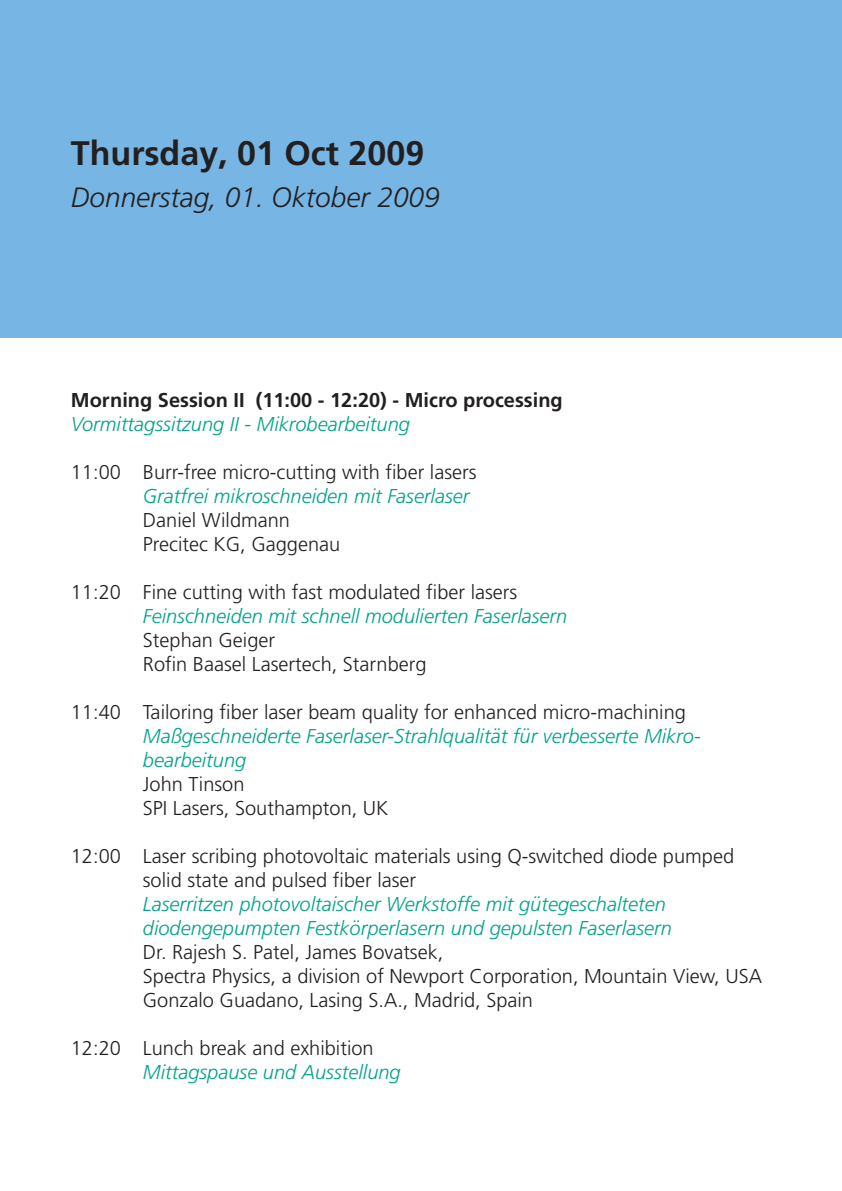
<style>
.page{position:relative;width:842px;height:1191px;background:#fff}
.page>*{position:absolute;margin:0;border:0;box-sizing:border-box;transform-origin:0 0}
.t1{font:700 34px "Frutiger LT Com";color:#231f20}
.t2{font:italic 300 28px "Frutiger LT Com";color:#231f20}
.t3{font:300 20px/24px "Frutiger LT Com";color:#231f20}
.t4{font:italic 300 20px/24px "Frutiger LT Com";color:#00a38a}
.t5{font:700 20px "Frutiger LT Com";color:#231f20}
</style>
<div class="page">
<div style="left:0;top:0;width:842px;height:337px;background:#77b6e4"></div>
<h1 class="t1" style="left:71px;top:133px;width:355px">Thursday, 01 Oct 2009</h1>
<h2 class="t2" style="left:71px;top:181px;width:370px">Donnerstag, 01. Oktober 2009</h2>
<p class="t5" style="left:71px;top:388px;width:493px">Morning Session II (11:00 - 12:20) - Micro processing</p>
<p class="t4" style="left:71px;top:412px;width:341px">Vormittagssitzung II - Mikrobearbeitung</p>
<p class="t3" style="left:71px;top:460px;width:407px">11:00 Burr-free micro-cutting with fiber lasers</p>
<p class="t4" style="left:143px;top:484px;width:328px">Gratfrei mikroschneiden mit Faserlaser</p>
<p class="t3" style="left:143px;top:508px;width:199px">Daniel Wildmann<br>Precitec KG, Gaggenau</p>
<p class="t3" style="left:71px;top:580px;width:448px">11:20 Fine cutting with fast modulated fiber lasers</p>
<p class="t4" style="left:143px;top:604px;width:426px">Feinschneiden mit schnell modulierten Faserlasern</p>
<p class="t3" style="left:143px;top:628px;width:285px">Stephan Geiger<br>Rofin Baasel Lasertech, Starnberg</p>
<p class="t3" style="left:71px;top:700px;width:616px">11:40 Tailoring fiber laser beam quality for enhanced micro-machining</p>
<p class="t4" style="left:143px;top:724px;width:559px">Maßgeschneiderte Faserlaser-Strahlqualität für verbesserte Mikro&shy;bearbeitung</p>
<p class="t3" style="left:143px;top:772px;width:247px">John Tinson<br>SPI Lasers, Southampton, UK</p>
<p class="t3" style="left:143px;top:844px;width:593px;text-indent:-72px">12:00 Laser scribing photovoltaic materials using Q-switched diode pumped solid state and pulsed fiber laser</p>
<p class="t4" style="left:143px;top:892px;width:530px">Laserritzen photovoltaischer Werkstoffe mit gütegeschalteten diodengepumpten Festkörperlasern und gepulsten Faserlasern</p>
<p class="t3" style="left:143px;top:940px;width:621px">Dr. Rajesh S. Patel, James Bovatsek,<br>Spectra Physics, a division of Newport Corporation, Mountain View, USA<br>Gonzalo Guadano, Lasing S.A., Madrid, Spain</p>
<p class="t3" style="left:71px;top:1036px;width:304px">12:20 Lunch break and exhibition</p>
<p class="t4" style="left:143px;top:1060px;width:259px">Mittagspause und Ausstellung</p>
</div>
